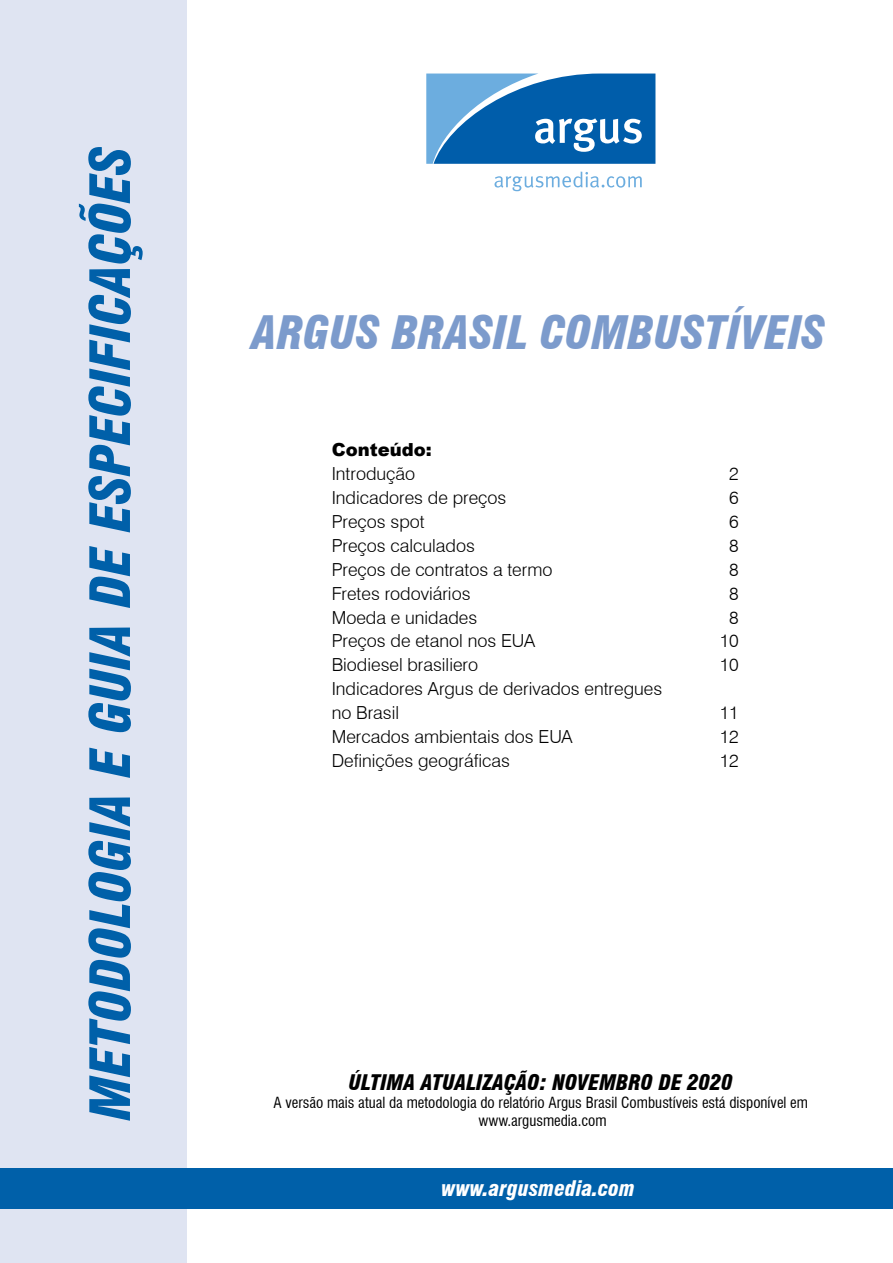
<style>
.page{position:relative;width:893px;height:1263px;background:#fff}
.page>*{position:absolute;margin:0;border:0;box-sizing:border-box;transform-origin:0 0}
.t1{font:italic 900 condensed 54px "Swiss 721 BT";color:#0060a9}
.t2{font:italic 900 condensed 45px "Swiss 721 BT";color:#7c9bcc}
.t3{font:italic 900 condensed 21px "Swiss 721 BT";color:#000}
.t4{font:italic 900 condensed 21px "Swiss 721 BT";color:#fff}
.t5{font:300 18px/24px "Swiss 721 BT";color:#000}
.t6{font:900 18px "Arial";color:#000}
.t7{font:condensed 15px "Swiss 721 BT";color:#000}
</style>
<div class="page">
<div style="left:0;top:0;width:186px;height:1263px;background:#dfe4f2"></div>
<div style="left:0;top:1168px;width:893px;height:41px;background:#0060a9"></div>
<svg style="left:426px;top:74px;width:229px;height:90px;background:#307dbd"></svg>
<svg style="left:494px;top:172px;width:148px;height:19px"></svg>
<h1 class="t1" style="left:78px;top:1120px;width:975px;rotate:-90deg">METODOLOGIA E GUIA DE ESPECIFICAÇÕES</h1>
<h2 class="t2" style="left:252px;top:306px;width:78px">ARGUS</h2>
<h2 class="t2" style="left:392px;top:306px;width:75px">BRASIL</h2>
<h2 class="t2" style="left:540px;top:306px;width:268px">COMBUSTÍVEIS</h2>
<p class="t6" style="left:332px;top:436px;width:102px">Conteúdo:</p>
<p class="t5" style="left:332px;top:461px;width:85px">Introdução</p>
<p class="t5" style="left:729px;top:461px;width:11px">2</p>
<p class="t5" style="left:332px;top:485px;width:176px">Indicadores de preços</p>
<p class="t5" style="left:729px;top:485px;width:11px">6</p>
<p class="t5" style="left:332px;top:509px;width:95px">Preços spot</p>
<p class="t5" style="left:729px;top:509px;width:11px">6</p>
<p class="t5" style="left:332px;top:533px;width:145px">Preços calculados</p>
<p class="t5" style="left:729px;top:533px;width:11px">8</p>
<p class="t5" style="left:332px;top:557px;width:222px">Preços de contratos a termo</p>
<p class="t5" style="left:729px;top:557px;width:11px">8</p>
<p class="t5" style="left:332px;top:581px;width:140px">Fretes rodoviários</p>
<p class="t5" style="left:729px;top:581px;width:11px">8</p>
<p class="t5" style="left:332px;top:605px;width:147px">Moeda e unidades</p>
<p class="t5" style="left:729px;top:605px;width:11px">8</p>
<p class="t5" style="left:332px;top:629px;width:205px">Preços de etanol nos EUA</p>
<p class="t5" style="left:720px;top:629px;width:21px">10</p>
<p class="t5" style="left:332px;top:653px;width:148px">Biodiesel brasiliero</p>
<p class="t5" style="left:720px;top:653px;width:21px">10</p>
<p class="t5" style="left:332px;top:677px;width:332px">Indicadores Argus de derivados entregues no Brasil</p>
<p class="t5" style="left:720px;top:701px;width:21px">11</p>
<p class="t5" style="left:332px;top:725px;width:243px">Mercados ambientais dos EUA</p>
<p class="t5" style="left:720px;top:725px;width:21px">12</p>
<p class="t5" style="left:332px;top:749px;width:180px">Definições geográficas</p>
<p class="t5" style="left:720px;top:749px;width:21px">12</p>
<p class="t3" style="left:349px;top:1070px;width:385px">ÚLTIMA ATUALIZAÇÃO: NOVEMBRO DE 2020</p>
<p class="t7" style="left:273px;top:1094px;width:536px">A versão mais atual da metodologia do relatório Argus Brasil Combustíveis está disponível em</p>
<p class="t7" style="left:478px;top:1112px;width:130px">www.argusmedia.com</p>
<p class="t4" style="left:441px;top:1176px;width:195px">WWW.ARGUSMEDIA.COM</p>
</div>
